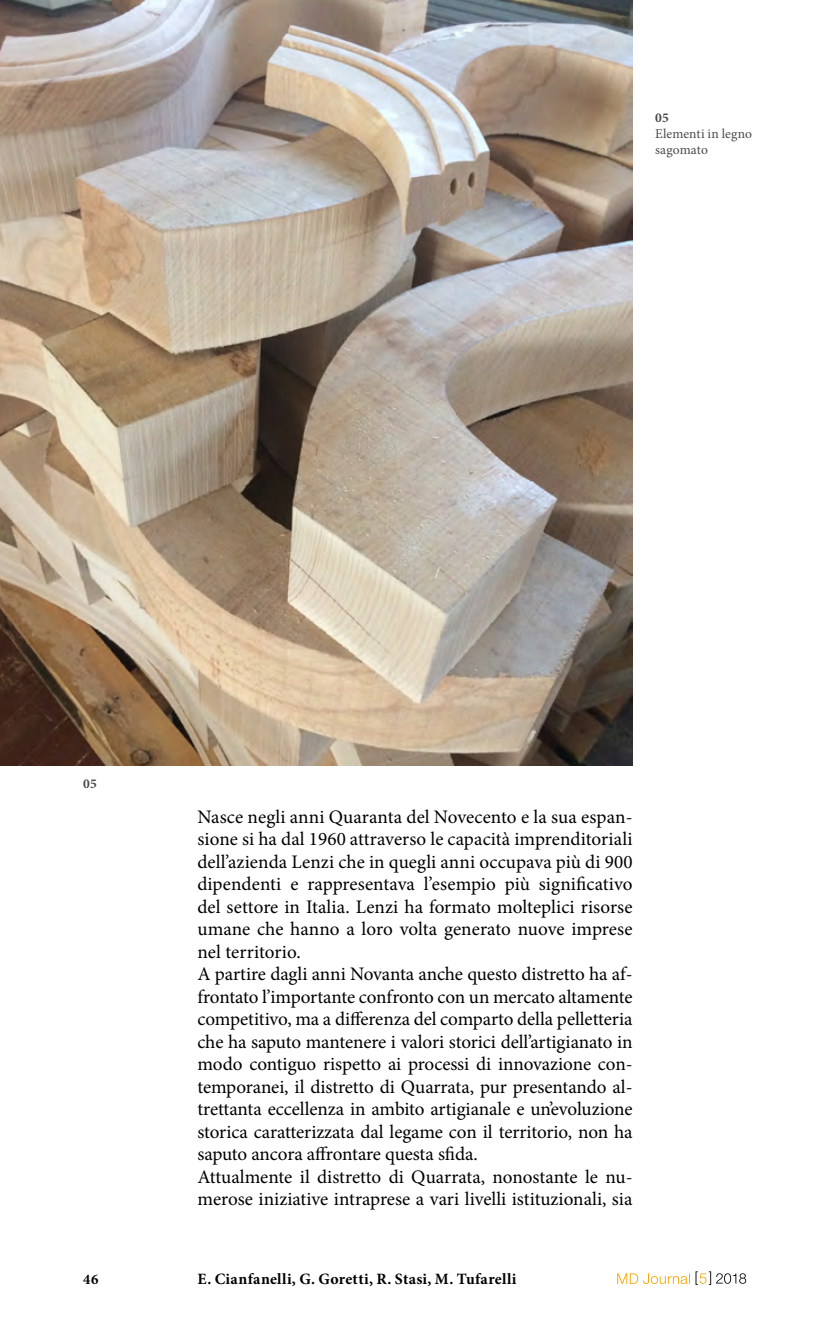
<style>
.page{position:relative;width:830px;height:1340px;background:#fff}
.page>*{position:absolute;margin:0;border:0;box-sizing:border-box;transform-origin:0 0}
.t1{font:19.12px/22.5px "Minion Pro";letter-spacing:-.005em;color:#000}
.t2{font:700 15.75px "Minion Pro";letter-spacing:.02em;color:#000}
.t3{font:700 14.62px "Minion Pro";color:#000}
.t4{font:13.5px/15.8px "Minion Pro";letter-spacing:.005em;color:#4a4a49}
.t5{font:700 13.5px "Minion Pro";color:#4a4a49}
</style>
<div class="page">
<svg style="left:617px;top:1273px;width:70px;height:10px"></svg>
<svg style="left:695px;top:1271px;width:50px;height:13px"></svg>
<img style="left:0;top:0;width:632px;height:765px">
<p class="t5" style="left:654px;top:108px;width:15px">05</p>
<p class="t4" style="left:654px;top:126px;width:98px">Elementi in legno sagomato</p>
<p class="t5" style="left:83px;top:774px;width:15px">05</p>
<p class="t1" style="left:197px;top:805px;width:436px">Nasce negli anni Quaranta del Novecento e la sua espan&shy;sione si ha dal 1960 attraverso le capacità imprenditoriali dell’azienda Lenzi che in quegli anni occupava più di 900 dipendenti e rappresentava l’esempio più significativo del settore in Italia. Lenzi ha formato molteplici risorse umane che hanno a loro volta generato nuove imprese nel territorio.<br>A partire dagli anni Novanta anche questo distretto ha af&shy;frontato l’importante confronto con un mercato altamente competitivo, ma a differenza del comparto della pelletteria che ha saputo mantenere i valori storici dell’artigianato in modo contiguo rispetto ai processi di innovazione con&shy;temporanei, il distretto di Quarrata, pur presentando al&shy;trettanta eccellenza in ambito artigianale e un’evoluzione storica caratterizzata dal legame con il territorio, non ha saputo ancora affrontare questa sfida.<br>Attualmente il distretto di Quarrata, nonostante le nu&shy;merose iniziative intraprese a vari livelli istituzionali, sia</p>
<p class="t3" style="left:83px;top:1268px;width:17px">46</p>
<p class="t2" style="left:197px;top:1267px;width:320px">E. Cianfanelli, G. Goretti, R. Stasi, M. Tufarelli</p>
</div>
